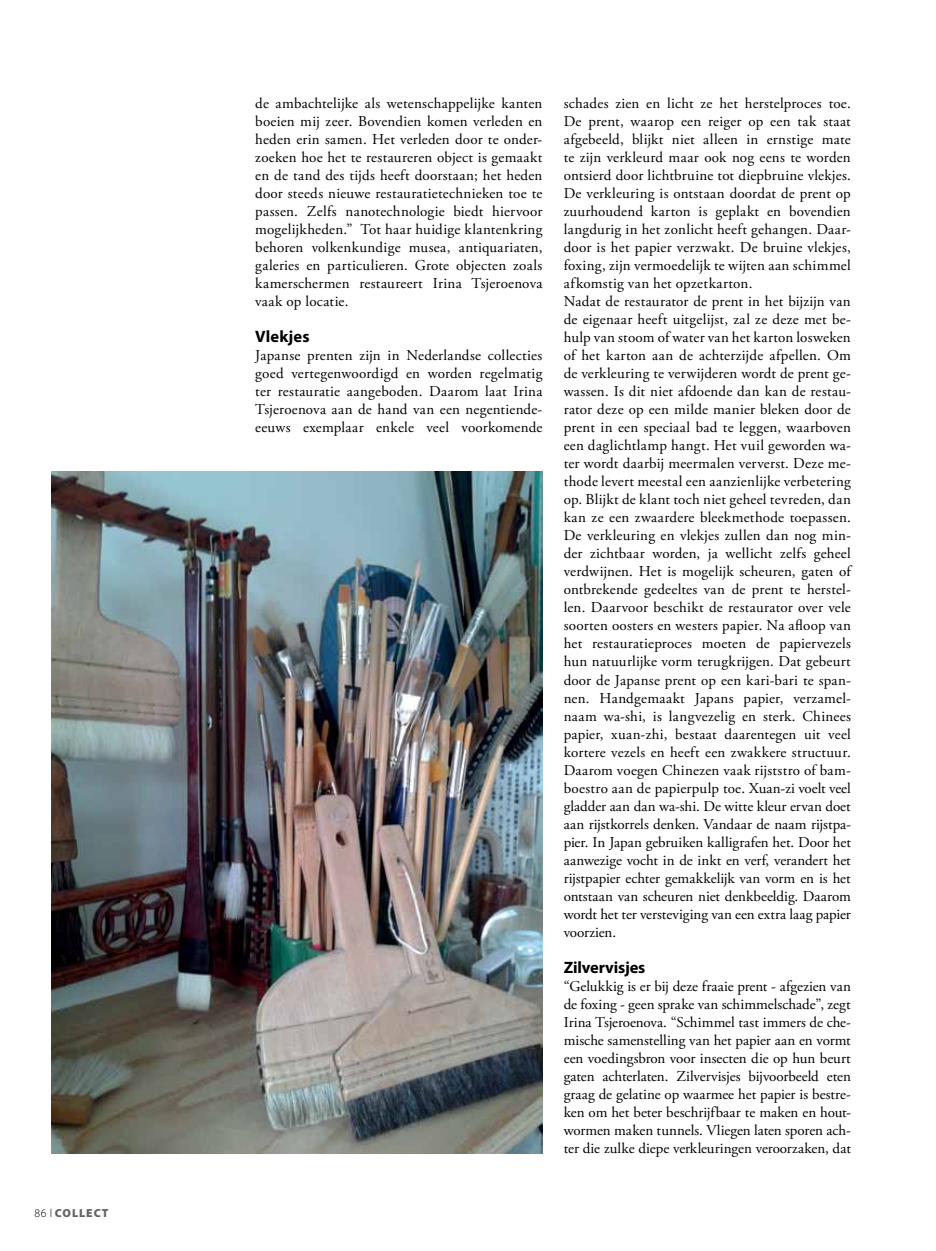
<style>
.page{position:relative;width:936px;height:1251px;background:#fff}
.page>*{position:absolute;margin:0;border:0;box-sizing:border-box;transform-origin:0 0}
.t1{font:700 16.5px "Myriad Pro";letter-spacing:-.01em;color:#000}
.t2{font:15px/18px "Adobe Garamond Pro";letter-spacing:.01em;color:#000;text-align:justify}
.t3{font:900 11.7px "Myriad Pro";letter-spacing:.08em;color:#636466}
.s1{font-weight:300;color:#000}
</style>
<div class="page">
<img style="left:51px;top:471px;width:491px;height:681px">
<p class="t3" style="left:34px;top:1205px;width:75px"><span class="s1">86 l</span> COLLECT</p>
<p class="t2" style="left:255px;top:95px;width:289px">de ambachtelijke als wetenschappelijke kanten boeien mij zeer. Bovendien komen verleden en heden erin samen. Het verleden door te onder&shy;zoeken hoe het te restaureren object is gemaakt en de tand des tijds heeft doorstaan; het heden door steeds nieuwe restauratietechnieken toe te passen. Zelfs nanotechnologie biedt hiervoor mogelijkheden.” Tot haar huidige klantenkring behoren volkenkundige musea, antiquariaten, galeries en particulieren. Grote objecten zoals kamerschermen restaureert Irina Tsjeroenova vaak op locatie.</p>
<p class="t1" style="left:255px;top:327px;width:56px">Vlekjes</p>
<p class="t2" style="left:255px;top:347px;width:289px">Japanse prenten zijn in Nederlandse collecties goed vertegenwoordigd en worden regelmatig ter restauratie aangeboden. Daarom laat Irina Tsjeroenova aan de hand van een negentiende&shy;eeuws exemplaar enkele veel voorkomende</p>
<p class="t2" style="left:563px;top:95px;width:289px;text-align:left">schades zien en licht ze het herstelproces toe.<br>De prent, waarop een reiger op een tak staat afgebeeld, blijkt niet alleen in ernstige mate te zijn verkleurd maar ook nog eens te worden ontsierd door lichtbruine tot diepbruine vlekjes.<br>De verkleuring is ontstaan doordat de prent op zuurhoudend karton is geplakt en bovendien langdurig in het zonlicht heeft gehangen. Daar&shy;door is het papier verzwakt. De bruine vlekjes, foxing, zijn vermoedelijk te wijten aan schimmel afkomstig van het opzetkarton.<br>Nadat de restaurator de prent in het bijzijn van de eigenaar heeft uitgelijst, zal ze deze met be&shy;hulp van stoom of water van het karton losweken of het karton aan de achterzijde afpellen. Om de verkleuring te verwijderen wordt de prent ge&shy;wassen. Is dit niet afdoende dan kan de restau&shy;rator deze op een milde manier bleken door de prent in een speciaal bad te leggen, waarboven een daglichtlamp hangt. Het vuil geworden wa&shy;ter wordt daarbij meermalen ververst. Deze me&shy;thode levert meestal een aanzienlijke verbetering op. Blijkt de klant toch niet geheel tevreden, dan kan ze een zwaardere bleekmethode toepassen.<br>De verkleuring en vlekjes zullen dan nog min&shy;der zichtbaar worden, ja wellicht zelfs geheel verdwijnen. Het is mogelijk scheuren, gaten of ontbrekende gedeeltes van de prent te herstel&shy;len. Daarvoor beschikt de restaurator over vele soorten oosters en westers papier. Na afloop van het restauratieproces moeten de papiervezels hun natuurlijke vorm terugkrijgen. Dat gebeurt door de Japanse prent op een kari-bari te span&shy;nen. Handgemaakt Japans papier, verzamel&shy;naam wa-shi, is langvezelig en sterk. Chinees papier, xuan-zhi, bestaat daarentegen uit veel kortere vezels en heeft een zwakkere structuur.<br>Daarom voegen Chinezen vaak rijststro of bam&shy;boestro aan de papierpulp toe. Xuan-zi voelt veel gladder aan dan wa-shi. De witte kleur ervan doet aan rijstkorrels denken. Vandaar de naam rijstpa&shy;pier. In Japan gebruiken kalligrafen het. Door het aanwezige vocht in de inkt en verf, verandert het rijstpapier echter gemakkelijk van vorm en is het ontstaan van scheuren niet denkbeeldig. Daarom wordt het ter versteviging van een extra laag papier voorzien.</p>
<p class="t1" style="left:563px;top:957px;width:83px">Zilvervisjes</p>
<p class="t2" style="left:563px;top:977px;width:289px">“Gelukkig is er bij deze fraaie prent - afgezien van de foxing - geen sprake van schimmelschade”, zegt Irina Tsjeroenova. “Schimmel tast immers de che&shy;mische samenstelling van het papier aan en vormt een voedingsbron voor insecten die op hun beurt gaten achterlaten. Zilvervisjes bijvoorbeeld eten graag de gelatine op waarmee het papier is bestre&shy;ken om het beter beschrijfbaar te maken en hout&shy;wormen maken tunnels. Vliegen laten sporen ach&shy;ter die zulke diepe verkleuringen veroorzaken, dat</p>
</div>
